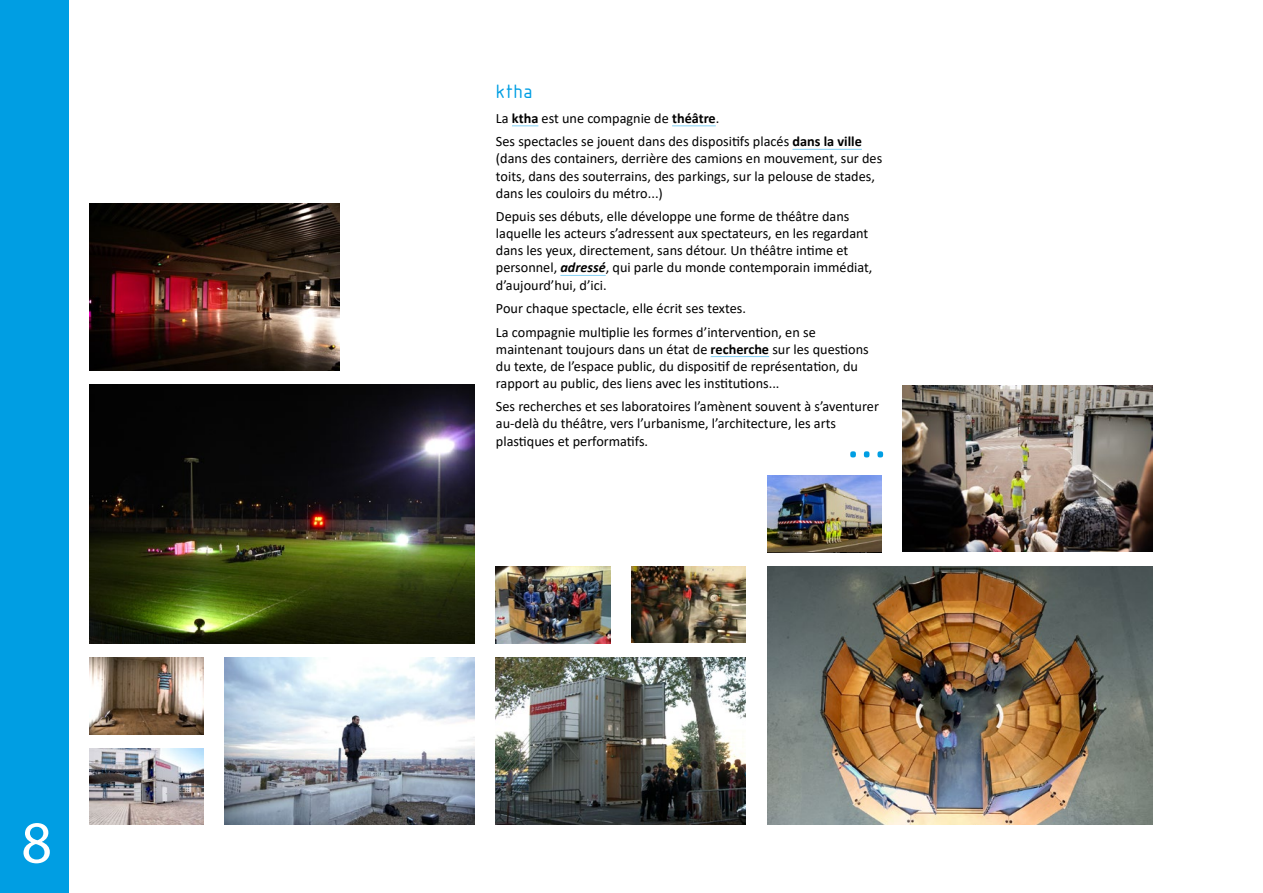
<style>
.page{position:relative;width:1263px;height:893px;background:#fff}
.page>*{position:absolute;margin:0;border:0;box-sizing:border-box;transform-origin:0 0}
.t1{font:60px "Myriad Pro";color:#fff}
.t2{font:54px "Calibri";color:#009ee3}
.t3{font:21px "ISOCPEUR";color:#009ee3}
.t4{font:14.25px/17.1px "Calibri";color:#000}
.s1{font-weight:700}
.s2{font-weight:700;font-style:italic}
</style>
<div class="page">
<div style="left:0;top:0;width:68px;height:893px;background:#009ee3"></div>
<img style="left:767px;top:476px;width:114px;height:76px">
<img style="left:89px;top:385px;width:386px;height:258px">
<img style="left:89px;top:203px;width:250px;height:167px">
<img style="left:225px;top:658px;width:250px;height:167px">
<img style="left:89px;top:658px;width:114px;height:76px">
<svg style="left:512px;top:125px;width:26px;height:1px"></svg>
<hr style="left:672px;top:125px;width:44px;height:1px;background:#82d0f5">
<hr style="left:792px;top:149px;width:70px;height:1px;background:#82d0f5">
<hr style="left:560px;top:275px;width:46px;height:1px;background:#82d0f5">
<hr style="left:711px;top:356px;width:58px;height:1px;background:#82d0f5">
<img style="left:631px;top:567px;width:115px;height:76px">
<img style="left:496px;top:658px;width:250px;height:167px">
<img style="left:496px;top:567px;width:114px;height:76px">
<img style="left:903px;top:385px;width:250px;height:167px">
<img style="left:89px;top:748px;width:114px;height:77px">
<img style="left:767px;top:567px;width:386px;height:258px">
<h1 class="t1" style="left:21px;top:806px;width:32px">8</h1>
<h3 class="t3" style="left:496px;top:77px;width:38px">ktha</h3>
<p class="t4" style="left:496px;top:106px;width:367px;line-height:23.5px">La <span class="s1">ktha</span> est une compagnie de <span class="s1">théâtre</span>.<br>Ses spectacles se jouent dans des dispositifs placés <span class="s1">dans la ville</span></p>
<p class="t4" style="left:496px;top:150px;width:388px">(dans des containers, derrière des camions en mouvement, sur des toits, dans des souterrains, des parkings, sur la pelouse de stades, dans les couloirs du métro...)</p>
<p class="t4" style="left:496px;top:207px;width:378px">Depuis ses débuts, elle développe une forme de théâtre dans laquelle les acteurs s’adressent aux spectateurs, en les regardant dans les yeux, directement, sans détour. Un théâtre intime et personnel, <span class="s2">adressé</span>, qui parle du monde contemporain immédiat, d’aujourd’hui, d’ici.</p>
<p class="t4" style="left:496px;top:296px;width:321px;line-height:23.5px">Pour chaque spectacle, elle écrit ses textes.<br>La compagnie multiplie les formes d’intervention, en se</p>
<p class="t4" style="left:496px;top:340px;width:374px">maintenant toujours dans un état de <span class="s1">recherche</span> sur les questions du texte, de l’espace public, du dispositif de représentation, du rapport au public, des liens avec les institutions...</p>
<p class="t4" style="left:496px;top:398px;width:384px">Ses recherches et ses laboratoires l’amènent souvent à s’aventurer au-delà du théâtre, vers l’urbanisme, l’architecture, les arts plastiques et performatifs.</p>
<h2 class="t2" style="left:846px;top:402px;width:42px">...</h2>
</div>
